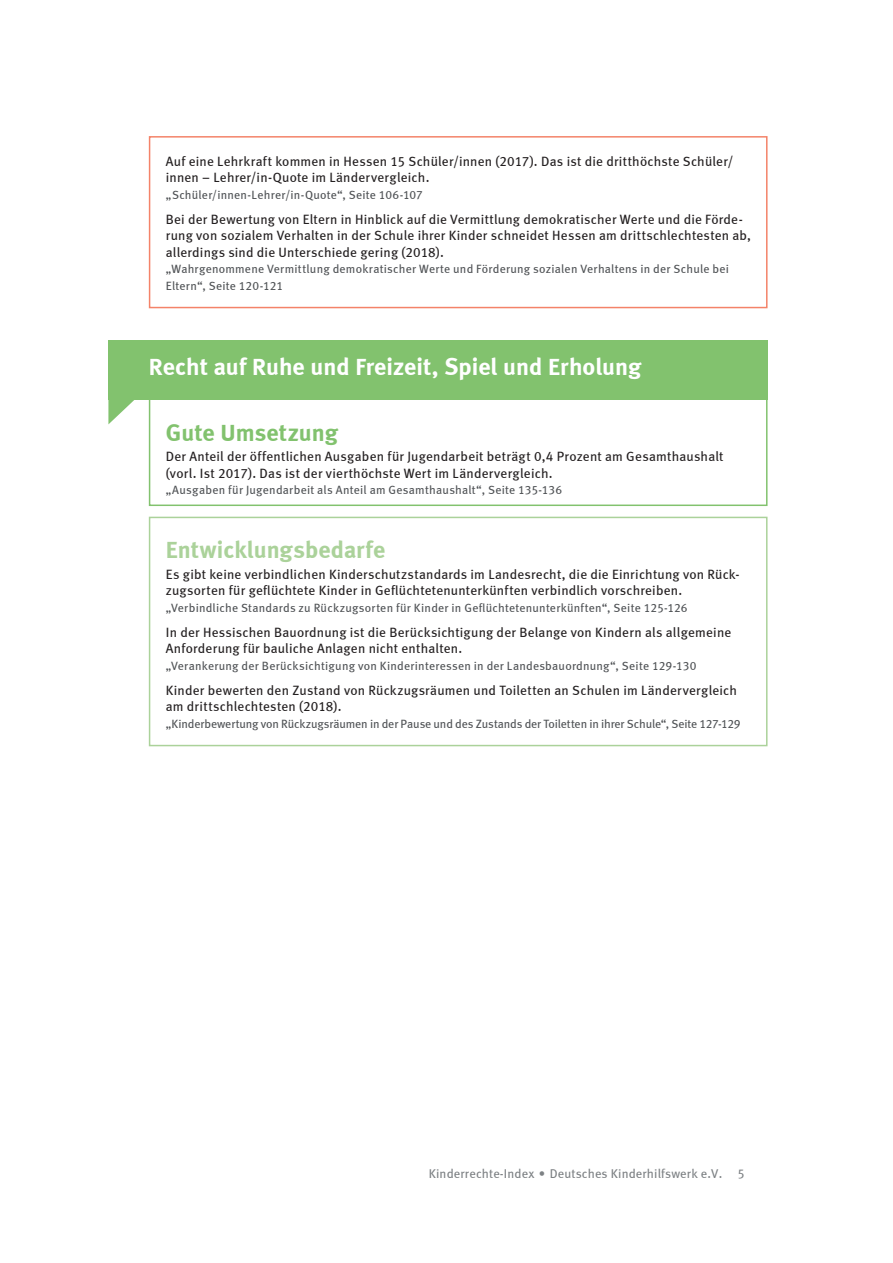
<style>
.page{position:relative;width:893px;height:1263px;background:#fff}
.page>*{position:absolute;margin:0;border:0;box-sizing:border-box;transform-origin:0 0}
.t1{font:24px "Meta Bold LF";color:#fff}
.t2{font:24px "Meta Bold LF";letter-spacing:.005em;color:#abd29a}
.t3{font:24px "Meta Bold LF";color:#82c26e}
.t4{font:13.5px/16.5px "Meta Book LF";letter-spacing:.015em;color:#231f20}
.t5{font:12.75px "Meta Book LF";letter-spacing:.01em;color:#7d8184}
.t6{font:12px/16.5px "Meta Book LF";letter-spacing:.02em;color:#505356}
.t7{font:12px "Meta Book LF";letter-spacing:-.01em;color:#505356}
</style>
<div class="page">
<div style="left:149px;top:391px;width:618px;height:115px;border:2px solid #82c26e"></div>
<div style="left:149px;top:517px;width:618px;height:229px;border:2px solid #abd29a"></div>
<svg style="left:108px;top:399px;width:264px;height:25px"></svg>
<div style="left:108px;top:340px;width:659px;height:59px;background:#82c26e"></div>
<div style="left:149px;top:136px;width:618px;height:172px;border:2px solid #f48369"></div>
<p class="t4" style="left:166px;top:153px;width:569px">Auf eine Lehrkraft kommen in Hessen 15 Schüler/innen (2017). Das ist die dritthöchste Schüler/ innen – Lehrer/in-Quote im Ländervergleich.</p>
<p class="t6" style="left:166px;top:186px;width:259px">„Schüler/innen-Lehrer/in-Quote“, Seite 106-107</p>
<p class="t4" style="left:166px;top:211px;width:587px">Bei der Bewertung von Eltern in Hinblick auf die Vermittlung demokratischer Werte und die Förde&shy;rung von sozialem Verhalten in der Schule ihrer Kinder schneidet Hessen am drittschlechtesten ab, allerdings sind die Unterschiede gering (2018).</p>
<p class="t6" style="left:166px;top:261px;width:565px">„Wahrgenommene Vermittlung demokratischer Werte und Förderung sozialen Verhaltens in der Schule bei<br>Eltern“, Seite 120-121</p>
<h1 class="t1" style="left:149px;top:353px;width:494px">Recht auf Ruhe und Freizeit, Spiel und Erholung</h1>
<h1 class="t3" style="left:166px;top:418px;width:174px">Gute Umsetzung</h1>
<p class="t4" style="left:166px;top:448px;width:559px">Der Anteil der öffentlichen Ausgaben für Jugendarbeit beträgt 0,4 Prozent am Gesamthaushalt (vorl. Ist 2017). Das ist der vierthöchste Wert im Ländervergleich.</p>
<p class="t6" style="left:166px;top:482px;width:398px">„Ausgaben für Jugendarbeit als Anteil am Gesamthaushalt“, Seite 135-136</p>
<h1 class="t2" style="left:166px;top:536px;width:221px">Entwicklungsbedarfe</h1>
<p class="t4" style="left:166px;top:566px;width:575px">Es gibt keine verbindlichen Kinderschutzstandards im Landesrecht, die die Einrichtung von Rück&shy;zugsorten für geflüchtete Kinder in Geflüchtetenunterkünften verbindlich vorschreiben.</p>
<p class="t6" style="left:166px;top:599px;width:523px">„Verbindliche Standards zu Rückzugsorten für Kinder in Geflüchtetenunterkünften“, Seite 125-126</p>
<p class="t4" style="left:166px;top:624px;width:567px">In der Hessischen Bauordnung ist die Berücksichtigung der Belange von Kindern als allgemeine<br>Anforderung für bauliche Anlagen nicht enthalten.</p>
<p class="t6" style="left:166px;top:657px;width:532px">„Verankerung der Berücksichtigung von Kinderinteressen in der Landesbauordnung“, Seite 129-130</p>
<p class="t4" style="left:166px;top:682px;width:573px">Kinder bewerten den Zustand von Rückzugsräumen und Toiletten an Schulen im Ländervergleich am drittschlechtesten (2018).</p>
<p class="t7" style="left:166px;top:717px;width:576px">„Kinderbewertung von Rückzugsräumen in der Pause und des Zustands der Toiletten in ihrer Schule“, Seite 127-129</p>
<p class="t5" style="left:429px;top:1165px;width:317px">Kinderrechte-Index • Deutsches Kinderhilfswerk e.V. 5</p>
</div>
